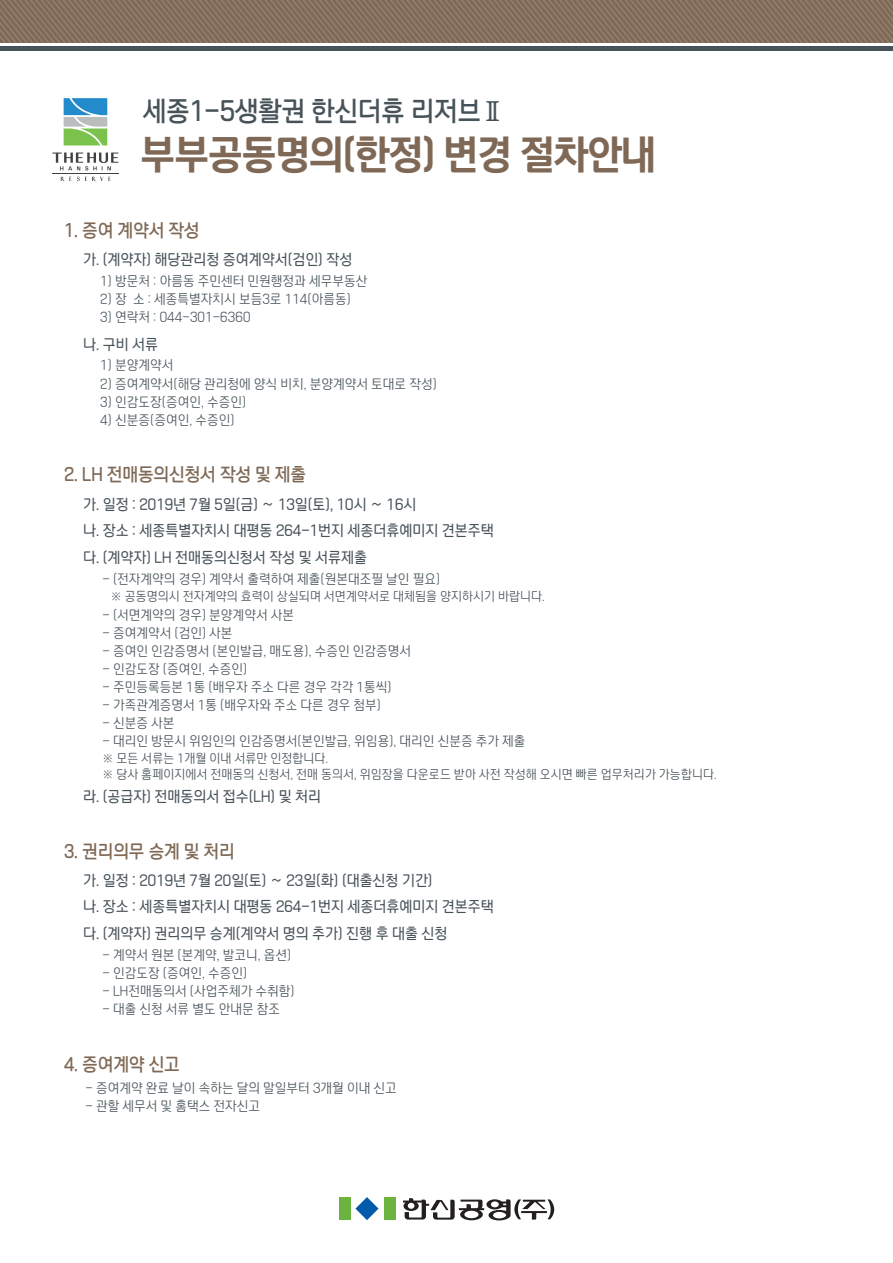
<style>
.page{position:relative;width:893px;height:1263px;background:#fff}
.page>*{position:absolute;margin:0;border:0;box-sizing:border-box;transform-origin:0 0}
.제목{font:39px "Typo Factory EB";letter-spacing:-.04em;color:#7f6956;scale:.95 1}
.t1{font:27px "Typo Factory B";letter-spacing:-.04em;color:#475359;scale:.95 1}
.중제{font:18px "Typo Factory B";letter-spacing:-.04em;color:#7f6956;scale:.95 1}
.본문{font:15px "Typo Factory M";letter-spacing:-.04em;color:#475359;scale:.95 1}
.본문-2{font:13.5px "Typo Factory L";letter-spacing:-.04em;color:#475359;scale:.95 1}
.본문-3{font:12.75px "Typo Factory L";letter-spacing:-.04em;color:#475359;scale:.95 1}
.s1{font-family:"Nanum Myeongjo";font-weight:700}
</style>
<div class="page">
<svg style="left:0;top:0;width:893px;height:43px"></svg>
<hr style="left:0;top:47px;width:893px;height:4px;background:#475359">
<svg style="left:64px;top:98px;width:43px;height:47px"></svg>
<hr style="left:52px;top:174px;width:67px;height:1px;background:#414142">
<svg style="left:52px;top:153px;width:66px;height:17px"></svg>
<svg style="left:61px;top:177px;width:50px;height:4px"></svg>
<svg style="left:355px;top:1197px;width:23px;height:23px"></svg>
<div style="left:339px;top:1197px;width:11px;height:23px;background:#6cb43f"></div>
<div style="left:384px;top:1197px;width:11px;height:23px;background:#6cb43f"></div>
<svg style="left:403px;top:1198px;width:151px;height:22px"></svg>
<p class="t1" style="left:142px;top:97px;width:383px">세종1-5생활권 한신더휴 리저브<span class="s1">Ⅱ</span></p>
<p class="제목" style="left:140px;top:134px;width:544px">부부공동명의(한정) 변경 절차안내</p>
<p class="중제" style="left:64px;top:220px;width:145px">1. 증여 계약서 작성</p>
<p class="본문" style="left:83px;top:251px;width:285px">가. (계약자) 해당관리청 증여계약서(검인) 작성</p>
<p class="본문-2" style="left:100px;top:274px;width:283px">1) 방문처 : 아름동 주민센터 민원행정과 세무부동산</p>
<p class="본문-2" style="left:100px;top:292px;width:266px">2) 장 소 : 세종특별자치시 보듬3로 114(아름동)</p>
<p class="본문-2" style="left:100px;top:310px;width:160px">3) 연락처 : 044-301-6360</p>
<p class="본문" style="left:83px;top:336px;width:81px">나. 구비 서류</p>
<p class="본문-2" style="left:100px;top:358px;width:79px">1) 분양계약서</p>
<p class="본문-2" style="left:100px;top:376px;width:356px">2) 증여계약서(해당 관리청에 양식 비치, 분양계약서 토대로 작성)</p>
<p class="본문-2" style="left:100px;top:394px;width:156px">3) 인감도장(증여인, 수증인)</p>
<p class="본문-2" style="left:100px;top:412px;width:143px">4) 신분증(증여인, 수증인)</p>
<p class="중제" style="left:64px;top:465px;width:257px">2. LH 전매동의신청서 작성 및 제출</p>
<p class="본문" style="left:83px;top:496px;width:353px">가. 일정 : 2019년 7월 5일(금) ∼ 13일(토), 10시 ∼ 16시</p>
<p class="본문" style="left:83px;top:522px;width:434px">나. 장소 : 세종특별자치시 대평동 264-1번지 세종더휴예미지 견본주택</p>
<p class="본문" style="left:83px;top:549px;width:301px">다. (계약자) LH 전매동의신청서 작성 및 서류제출</p>
<p class="본문-2" style="left:102px;top:571px;width:358px">- (전자계약의 경우) 계약서 출력하여 제출(원본대조필 날인 필요)</p>
<p class="본문-3" style="left:111px;top:589px;width:459px">※ 공동명의시 전자계약의 효력이 상실되며 서면계약서로 대체됨을 양지하시기 바랍니다.</p>
<p class="본문-2" style="left:102px;top:607px;width:204px">- (서면계약의 경우) 분양계약서 사본</p>
<p class="본문-2" style="left:102px;top:625px;width:139px">- 증여계약서 (검인) 사본</p>
<p class="본문-2" style="left:102px;top:643px;width:327px">- 증여인 인감증명서 (본인발급, 매도용), 수증인 인감증명서</p>
<p class="본문-2" style="left:102px;top:661px;width:155px">- 인감도장 (증여인, 수증인)</p>
<p class="본문-2" style="left:102px;top:679px;width:307px">- 주민등록등본 1통 (배우자 주소 다른 경우 각각 1통씩)</p>
<p class="본문-2" style="left:102px;top:697px;width:295px">- 가족관계증명서 1통 (배우자와 주소 다른 경우 첨부)</p>
<p class="본문-2" style="left:102px;top:715px;width:78px">- 신분증 사본</p>
<p class="본문-2" style="left:102px;top:733px;width:447px">- 대리인 방문시 위임인의 인감증명서(본인발급, 위임용), 대리인 신분증 추가 제출</p>
<p class="본문-3" style="left:102px;top:751px;width:240px">※ 모든 서류는 1개월 이내 서류만 인정합니다.</p>
<p class="본문-3" style="left:102px;top:768px;width:649px">※ 당사 홈페이지에서 전매동의 신청서, 전매 동의서, 위임장을 다운로드 받아 사전 작성해 오시면 빠른 업무처리가 가능합니다.</p>
<p class="본문" style="left:83px;top:788px;width:252px">라. (공급자) 전매동의서 접수(LH) 및 처리</p>
<p class="중제" style="left:64px;top:841px;width:182px">3. 권리의무 승계 및 처리</p>
<p class="본문" style="left:83px;top:872px;width:370px">가. 일정 : 2019년 7월 20일(토) ∼ 23일(화) (대출신청 기간)</p>
<p class="본문" style="left:83px;top:899px;width:434px">나. 장소 : 세종특별자치시 대평동 264-1번지 세종더휴예미지 견본주택</p>
<p class="본문" style="left:83px;top:925px;width:385px">다. (계약자) 권리의무 승계(계약서 명의 추가) 진행 후 대출 신청</p>
<p class="본문-2" style="left:102px;top:948px;width:201px">- 계약서 원본 (본계약, 발코니, 옵션)</p>
<p class="본문-2" style="left:102px;top:966px;width:155px">- 인감도장 (증여인, 수증인)</p>
<p class="본문-2" style="left:102px;top:984px;width:204px">- LH전매동의서 (사업주체가 수취함)</p>
<p class="본문-2" style="left:102px;top:1002px;width:189px">- 대출 신청 서류 별도 안내문 참조</p>
<p class="중제" style="left:64px;top:1054px;width:124px">4. 증여계약 신고</p>
<p class="본문-2" style="left:85px;top:1081px;width:330px">- 증여계약 완료 날이 속하는 달의 말일부터 3개월 이내 신고</p>
<p class="본문-2" style="left:85px;top:1099px;width:186px">- 관할 세무서 및 홈택스 전자신고</p>
</div>
